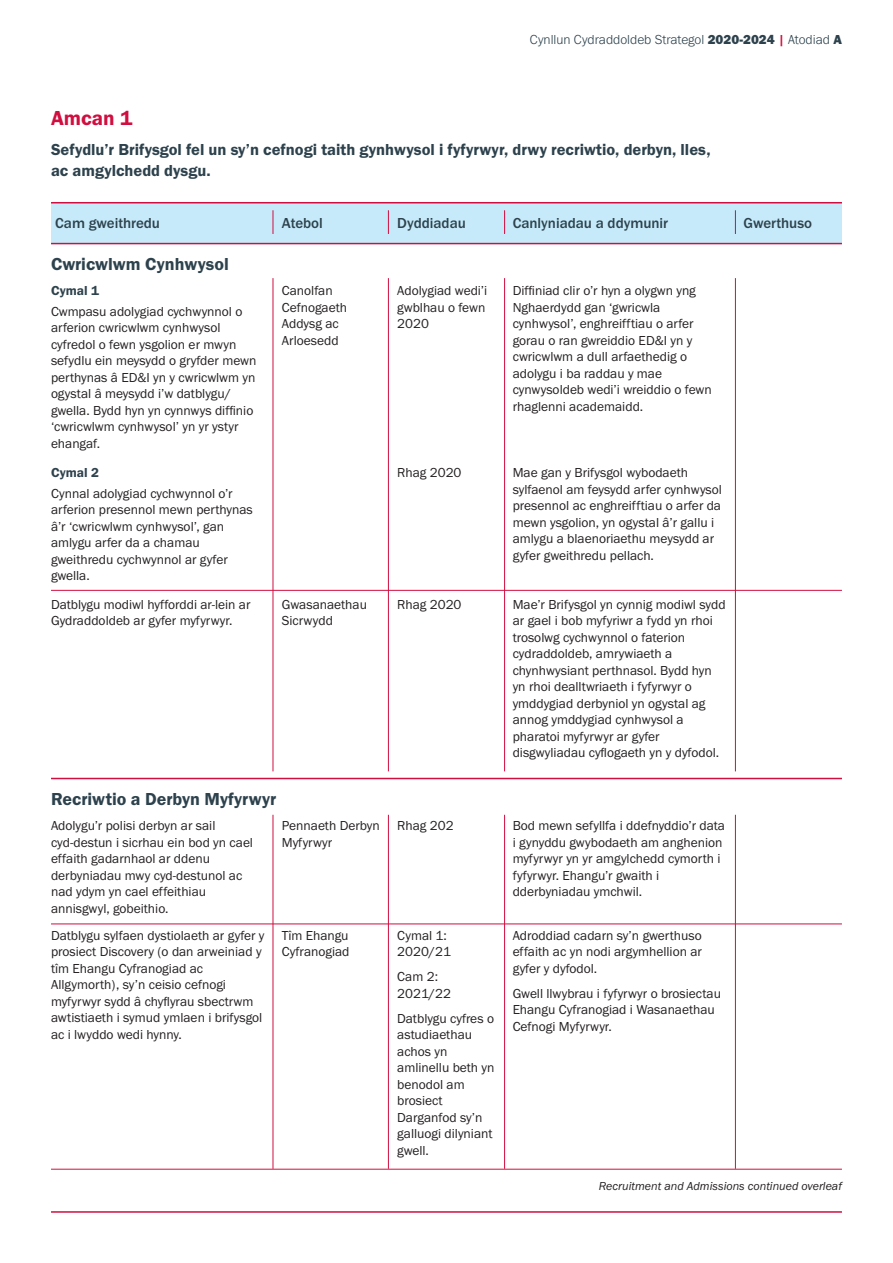
<style>
.page{position:relative;width:893px;height:1263px;background:#fff}
.page>*{position:absolute;margin:0;border:0;box-sizing:border-box;transform-origin:0 0}
.t1{font:21px "Franklin Gothic URW Dem";color:#d10e40}
.t2{font:18px "Franklin Gothic URW Dem";color:#2d424d}
.t3{font:16.5px/21px "Franklin Gothic URW Dem";color:#2d424d}
.t4{font:500 15px "Franklin Gothic URW";color:#2d424d}
.t5{font:13.5px/16.5px "Franklin Gothic URW Boo";color:#231f20}
.t6{font:300 13.5px "Franklin Gothic URW";color:#2d424d}
.t7{font:13.5px "Franklin Gothic URW Dem";color:#2d424d}
.t8{font:12px "Franklin Gothic URW Boo Ita";color:#231f20}
.s1{font-family:"Franklin Gothic URW Hea";font-weight:400}
.s2{font-weight:500;color:#d10e40}
</style>
<div class="page">
<hr style="left:51px;top:1211px;width:791px;height:2px;background:#d10e40">
<div style="left:51px;top:202px;width:791px;height:41px;background:#c6eafa"></div>
<hr style="left:51px;top:202px;width:791px;height:1px;background:#d10e40">
<hr style="left:51px;top:590px;width:791px;height:1px;background:#d10e40">
<hr style="left:51px;top:923px;width:791px;height:1px;background:#d10e40">
<hr style="left:51px;top:1169px;width:791px;height:1px;background:#d10e40">
<hr style="left:51px;top:778px;width:791px;height:1px;background:#d10e40">
<hr style="left:51px;top:243px;width:791px;height:1px;background:#d10e40">
<hr style="left:273px;top:278px;width:1px;height:493px;background:#d10e40">
<hr style="left:388px;top:278px;width:1px;height:493px;background:#d10e40">
<hr style="left:504px;top:278px;width:1px;height:493px;background:#d10e40">
<hr style="left:735px;top:278px;width:1px;height:493px;background:#d10e40">
<hr style="left:273px;top:815px;width:1px;height:354px;background:#d10e40">
<hr style="left:388px;top:815px;width:1px;height:354px;background:#d10e40">
<hr style="left:504px;top:815px;width:1px;height:354px;background:#d10e40">
<hr style="left:735px;top:815px;width:1px;height:354px;background:#d10e40">
<svg style="left:273px;top:210px;width:1px;height:24px"></svg>
<svg style="left:388px;top:210px;width:1px;height:24px"></svg>
<svg style="left:504px;top:210px;width:1px;height:24px"></svg>
<svg style="left:735px;top:210px;width:1px;height:24px"></svg>
<p class="t6" style="left:530px;top:31px;width:313px">Cynllun Cydraddoldeb Strategol <span class="s1">2020-2024</span> <span class="s2">|</span> Atodiad <span class="s1">A</span></p>
<p class="t1" style="left:51px;top:105px;width:83px">Amcan 1</p>
<p class="t3" style="left:51px;top:138px;width:661px">Sefydlu’r Brifysgol fel un sy’n cefnogi taith gynhwysol i fyfyrwyr, drwy recriwtio, derbyn, lles, ac amgylchedd dysgu.</p>
<p class="t4" style="left:55px;top:213px;width:106px">Cam gweithredu</p>
<p class="t4" style="left:282px;top:213px;width:42px">Atebol</p>
<p class="t4" style="left:397px;top:213px;width:70px">Dyddiadau</p>
<p class="t4" style="left:513px;top:213px;width:157px">Canlyniadau a ddymunir</p>
<p class="t4" style="left:743px;top:213px;width:70px">Gwerthuso</p>
<p class="t2" style="left:51px;top:253px;width:179px">Cwricwlwm Cynhwysol</p>
<p class="t7" style="left:51px;top:282px;width:49px">Cymal 1</p>
<p class="t5" style="left:51px;top:303px;width:207px">Cwmpasu adolygiad cychwynnol o arferion cwricwlwm cynhwysol cyfredol o fewn ysgolion er mwyn sefydlu ein meysydd o gryfder mewn perthynas â ED&amp;I yn y cwricwlwm yn ogystal â meysydd i’w datblygu/ gwella. Bydd hyn yn cynnwys diffinio ‘cwricwlwm cynhwysol’ yn yr ystyr ehangaf.</p>
<p class="t7" style="left:51px;top:464px;width:49px">Cymal 2</p>
<p class="t5" style="left:51px;top:485px;width:203px">Cynnal adolygiad cychwynnol o’r arferion presennol mewn perthynas â’r ‘cwricwlwm cynhwysol’, gan amlygu arfer da a chamau gweithredu cychwynnol ar gyfer gwella.</p>
<p class="t5" style="left:282px;top:282px;width:67px">Canolfan<br>Cefnogaeth<br>Addysg ac<br>Arloesedd</p>
<p class="t5" style="left:397px;top:282px;width:92px">Adolygiad wedi’i gwblhau o fewn<br>2020</p>
<p class="t5" style="left:513px;top:282px;width:201px">Diffiniad clir o’r hyn a olygwn yng<br>Nghaerdydd gan ‘gwricwla cynhwysol’, enghreifftiau o arfer gorau o ran gwreiddio ED&amp;I yn y cwricwlwm a dull arfaethedig o adolygu i ba raddau y mae cynwysoldeb wedi’i wreiddio o fewn rhaglenni academaidd.</p>
<p class="t5" style="left:397px;top:464px;width:66px">Rhag 2020</p>
<p class="t5" style="left:513px;top:464px;width:211px">Mae gan y Brifysgol wybodaeth sylfaenol am feysydd arfer cynhwysol presennol ac enghreifftiau o arfer da mewn ysgolion, yn ogystal â’r gallu i amlygu a blaenoriaethu meysydd ar gyfer gweithredu pellach.</p>
<p class="t5" style="left:51px;top:596px;width:201px">Datblygu modiwl hyfforddi ar-lein ar<br>Gydraddoldeb ar gyfer myfyrwyr.</p>
<p class="t5" style="left:282px;top:596px;width:87px">Gwasanaethau<br>Sicrwydd</p>
<p class="t5" style="left:397px;top:596px;width:66px">Rhag 2020</p>
<p class="t5" style="left:513px;top:596px;width:214px">Mae’r Brifysgol yn cynnig modiwl sydd ar gael i bob myfyriwr a fydd yn rhoi trosolwg cychwynnol o faterion cydraddoldeb, amrywiaeth a chynhwysiant perthnasol. Bydd hyn yn rhoi dealltwriaeth i fyfyrwyr o ymddygiad derbyniol yn ogystal ag annog ymddygiad cynhwysol a pharatoi myfyrwyr ar gyfer disgwyliadau cyflogaeth yn y dyfodol.</p>
<p class="t2" style="left:51px;top:788px;width:227px">Recriwtio a Derbyn Myfyrwyr</p>
<p class="t5" style="left:51px;top:817px;width:204px">Adolygu’r polisi derbyn ar sail cyd-destun i sicrhau ein bod yn cael effaith gadarnhaol ar ddenu derbyniadau mwy cyd-destunol ac nad ydym yn cael effeithiau annisgwyl, gobeithio.</p>
<p class="t5" style="left:282px;top:817px;width:99px">Pennaeth Derbyn<br>Myfyrwyr</p>
<p class="t5" style="left:397px;top:817px;width:58px">Rhag 202</p>
<p class="t5" style="left:513px;top:817px;width:214px">Bod mewn sefyllfa i ddefnyddio’r data i gynyddu gwybodaeth am anghenion myfyrwyr yn yr amgylchedd cymorth i fyfyrwyr. Ehangu’r gwaith i dderbyniadau ymchwil.</p>
<p class="t5" style="left:51px;top:927px;width:215px">Datblygu sylfaen dystiolaeth ar gyfer y prosiect Discovery (o dan arweiniad y tîm Ehangu Cyfranogiad ac Allgymorth), sy’n ceisio cefnogi myfyrwyr sydd â chyflyrau sbectrwm awtistiaeth i symud ymlaen i brifysgol ac i lwyddo wedi hynny.</p>
<p class="t5" style="left:282px;top:927px;width:69px">Tîm Ehangu<br>Cyfranogiad</p>
<p class="t5" style="left:397px;top:927px;width:55px">Cymal 1:<br>2020/21</p>
<p class="t5" style="left:513px;top:927px;width:191px;text-align:justify">Adroddiad cadarn sy’n gwerthuso effaith ac yn nodi argymhellion ar gyfer y dyfodol.</p>
<p class="t5" style="left:513px;top:985px;width:210px">Gwell llwybrau i fyfyrwyr o brosiectau<br>Ehangu Cyfranogiad i Wasanaethau<br>Cefnogi Myfyrwyr.</p>
<p class="t5" style="left:397px;top:968px;width:55px">Cam 2:<br>2021/22</p>
<p class="t5" style="left:397px;top:1010px;width:99px">Datblygu cyfres o astudiaethau achos yn amlinellu beth yn benodol am brosiect<br>Darganfod sy’n galluogi dilyniant gwell.</p>
<p class="t8" style="left:599px;top:1178px;width:245px">Recruitment and Admissions continued overleaf</p>
</div>
